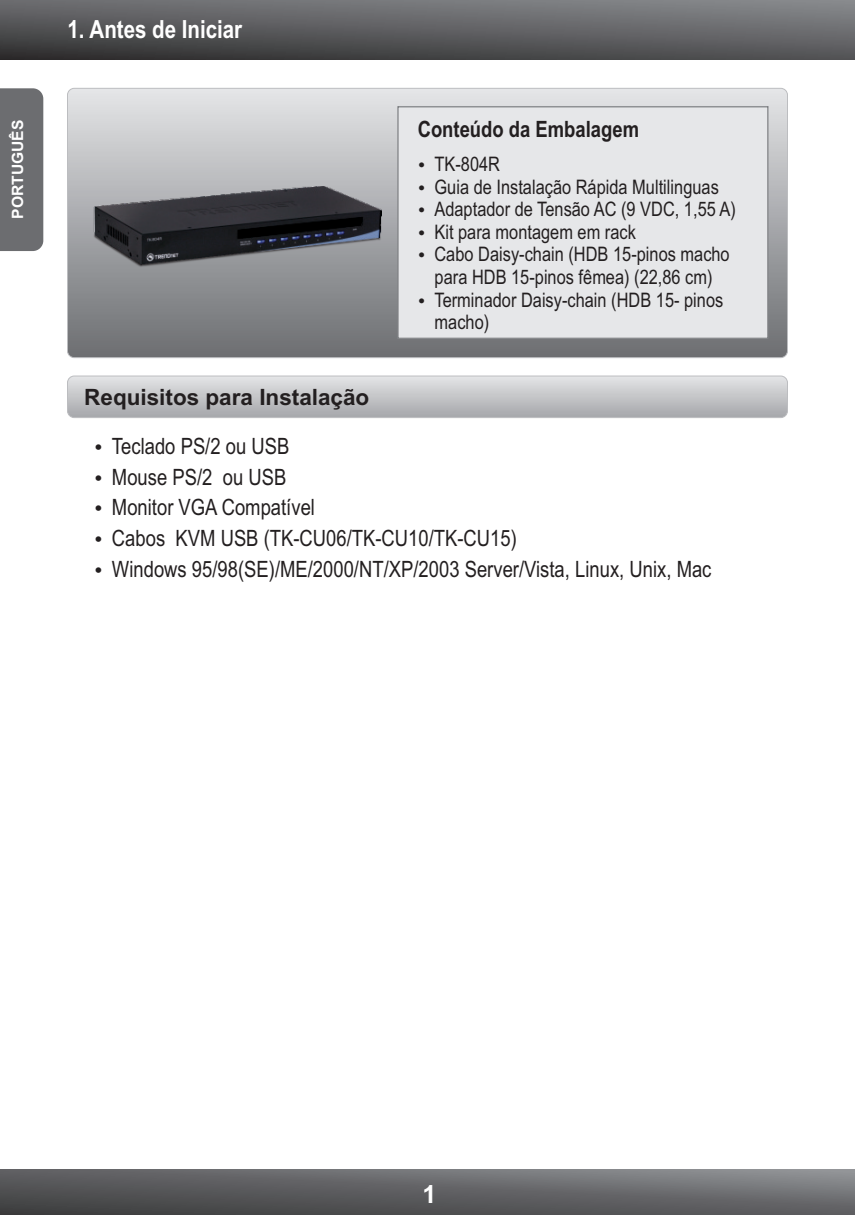
<style>
.page{position:relative;width:855px;height:1215px;background:#fff}
.page>*{position:absolute;margin:0;border:0;box-sizing:border-box;transform-origin:0 0}
.t1{font:700 25px "Arial Narrow";color:#fff}
.t2{font:700 25px "Arial";color:#fff}
.t3{font:22.5px/30.5px "Arial Narrow";color:#231f20}
.t4{font:700 22.5px "Arial";color:#231f20}
.t5{font:700 22.5px "Arial Narrow";color:#231f20}
.t6{font:20px/22.8px "Arial Narrow";color:#231f20}
.t7{font:700 15.5px "Arial";color:#fff}
</style>
<div class="page">
<svg style="left:0;top:0;width:855px;height:59px;background:#5e5e61"></svg>
<svg style="left:0;top:1170px;width:855px;height:45px;background:#606163"></svg>
<div style="left:0;top:88px;width:43px;height:163px;background:#6c6d70"></div>
<div style="left:68px;top:88px;width:720px;height:270px;background:linear-gradient(to bottom,#e4e5e7,#6c6e71);border-radius:7px"></div>
<div style="left:67px;top:88px;width:721px;height:270px;border:1px solid #bcbdc0;border-radius:7px"></div>
<div style="left:397px;top:106px;width:371px;height:233px;background:#e6e7e9"></div>
<div style="left:68px;top:376px;width:720px;height:42px;background:linear-gradient(to bottom,#e4e5e6,#a6a7ab);border-radius:7px"></div>
<div style="left:67px;top:376px;width:721px;height:42px;border:1px solid #bcbdc0;border-radius:7px"></div>
<img style="left:93px;top:186px;width:288px;height:81px">
<svg style="left:419px;top:162px;width:5px;height:5px"></svg>
<svg style="left:419px;top:185px;width:5px;height:5px"></svg>
<svg style="left:419px;top:208px;width:5px;height:5px"></svg>
<svg style="left:419px;top:230px;width:5px;height:5px"></svg>
<svg style="left:419px;top:253px;width:5px;height:5px"></svg>
<svg style="left:419px;top:298px;width:5px;height:5px"></svg>
<p class="t7" style="left:12px;top:219px;width:100px;rotate:-90deg">PORTUGUÊS</p>
<p class="t1" style="left:68px;top:19px;width:176px">1. Antes de Iniciar</p>
<p class="t4" style="left:84px;top:388px;width:287px">Requisitos para Instalação</p>
<p class="t5" style="left:418px;top:121px;width:223px">Conteúdo da Embalagem</p>
<p class="t6" style="left:434px;top:154px;width:303px">TK-804R<br>Guia de Instalação Rápida Multilinguas<br>Adaptador de Tensão AC (9 VDC, 1,55 A)<br>Kit para montagem em rack<br>Cabo Daisy-chain (HDB 15-pinos macho para HDB 15-pinos fêmea) (22,86 cm)<br>Terminador Daisy-chain (HDB 15- pinos macho)</p>
<p class="t3" style="left:112px;top:433px;width:601px">Teclado PS/2 ou USB<br>Mouse PS/2 ou USB<br>Monitor VGA Compatível<br>Cabos KVM USB (TK-CU06/TK-CU10/TK-CU15)<br>Windows 95/98(SE)/ME/2000/NT/XP/2003 Server/Vista, Linux, Unix, Mac</p>
<p class="t2" style="left:423px;top:1184px;width:15px">1</p>
</div>
